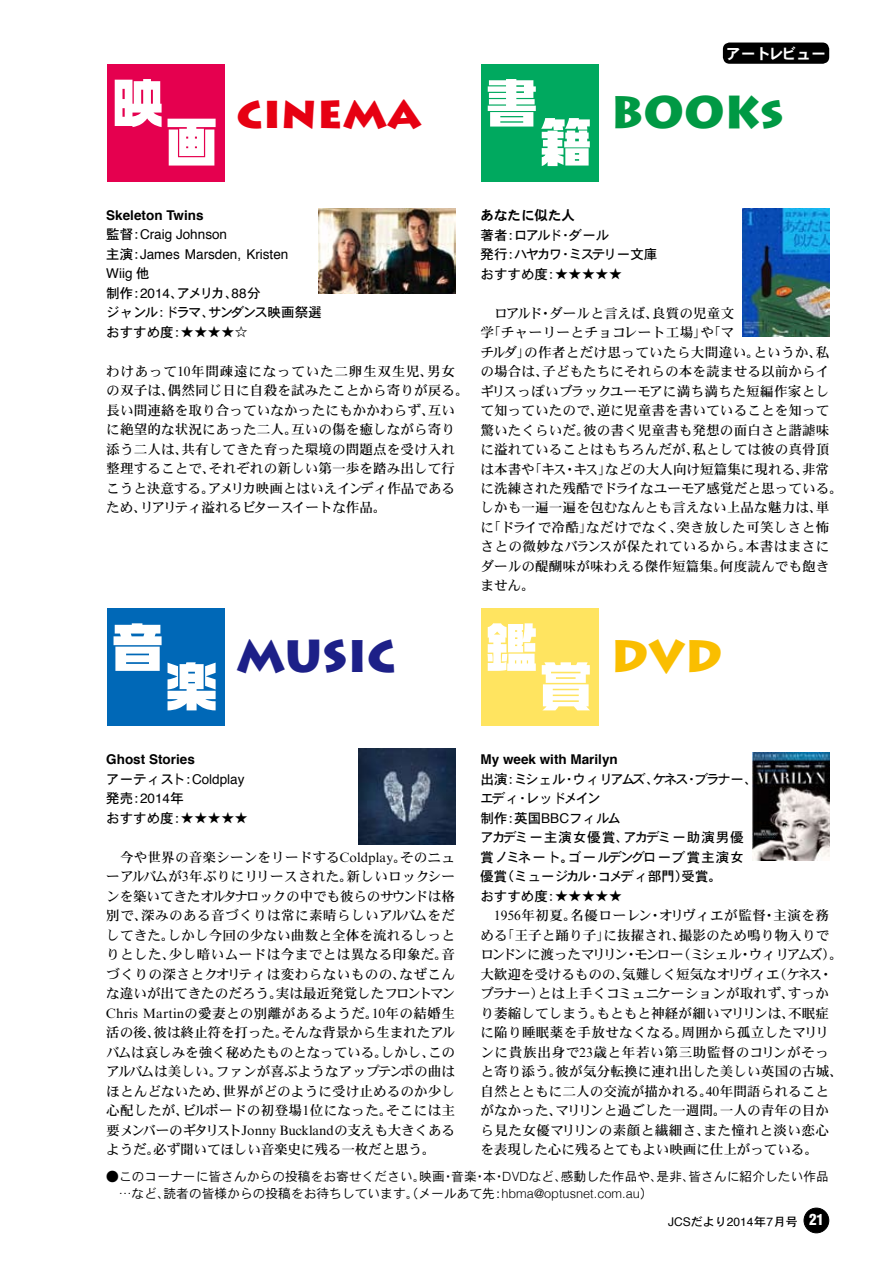
<style>
.page{position:relative;width:893px;height:1263px;background:#fff}
.page>*{position:absolute;margin:0;border:0;box-sizing:border-box;transform-origin:0 0}
.t1{font:54px "True Logo G Ultra RKSJ H";color:#fff}
.t2{font:900 45px "Lithos Pro";color:#e60012}
.t3{font:900 45px "Lithos Pro";letter-spacing:-.005em;color:#1d2088}
.t4{font:900 45px "Lithos Pro";color:#094}
.t5{font:900 45px "Lithos Pro";color:#fabe00}
.t6{font:15px "DFHS Gothic W7";color:#fff}
.t7{font:13.5px/19.5px "DFHS Mincho W5";letter-spacing:.015em;color:#000}
.t8{font:13.5px/19.5px "DFHS Gothic W5";color:#000}
.t9{font:13.5px/19.5px "Helvetica";color:#000}
.t10{font:700 13.5px/19.6px "Helvetica";color:#000}
.t11{font:13.5px "DFHS Gothic W7";color:#000}
.t12{font:12.75px/16.5px "DFHS Gothic W3";color:#000}
.t13{font:12px "Helvetica";color:#000}
.s1{font-weight:700}
.s2{font-family:"DFHS Gothic W5"}
.s3{font-family:"Helvetica"}
.s4{font-family:"DFHS Gothic W5";font-weight:400}
.s5{font-weight:400}
.s6{font-family:"Helvetica";font-weight:300}
.s7{font-weight:900;font-stretch:condensed;font-size:15px;color:#fff}
</style>
<div class="page">
<div style="left:804px;top:1208px;width:25px;height:25px;background:#000;border-radius:50%"></div>
<div style="left:804px;top:1208px;width:25px;height:25px;border:1px solid #000;border-radius:50%"></div>
<div style="left:723px;top:43px;width:106px;height:21px;background:#000;border-radius:7px"></div>
<div style="left:107px;top:64px;width:118px;height:117px;background:#e5004f"></div>
<div style="left:107px;top:608px;width:118px;height:118px;background:#0068b7"></div>
<div style="left:481px;top:64px;width:118px;height:117px;background:#00a95f"></div>
<div style="left:481px;top:608px;width:118px;height:118px;background:#ffe460"></div>
<img style="left:743px;top:208px;width:86px;height:128px">
<img style="left:752px;top:753px;width:77px;height:108px">
<img style="left:359px;top:748px;width:96px;height:96px">
<img style="left:318px;top:208px;width:137px;height:85px">
<h1 class="t1" style="left:111px;top:76px;width:55px">映</h1>
<h1 class="t1" style="left:165px;top:115px;width:56px">画</h1>
<h2 class="t2" style="left:237px;top:84px;width:187px">cinema</h2>
<p class="t9" style="left:106px;top:206px;width:184px"><span class="s1">Skeleton Twins<br></span><span class="s2">監督：</span>Craig Johnson<br><span class="s2">主演：</span>James Marsden, Kristen<br>Wiig <span class="s2">他</span></p>
<p class="t8" style="left:106px;top:284px;width:217px">制作：<span class="s3">2014</span>、アメリカ、<span class="s3">88</span>分<br>ジャンル：ドラマ、サンダンス映画祭選おすすめ度：★★★★☆</p>
<p class="t7" style="left:106px;top:362px;width:364px">わけあって10年間疎遠になっていた二卵生双生児、男女の双子は、偶然同じ日に自殺を試みたことから寄りが戻る。長い間連絡を取り合っていなかったにもかかわらず、互いに絶望的な状況にあった二人。互いの傷を癒しながら寄り添う二人は、共有してきた育った環境の問題点を受け入れ整理することで、それぞれの新しい第一歩を踏み出して行こうと決意する。アメリカ映画とはいえインディ作品であるため、リアリティ溢れるビタースイートな作品。</p>
<h1 class="t1" style="left:111px;top:620px;width:55px">音</h1>
<h1 class="t1" style="left:165px;top:659px;width:56px">楽</h1>
<h2 class="t3" style="left:237px;top:628px;width:161px">MUSIC</h2>
<p class="t10" style="left:106px;top:750px;width:140px">Ghost Stories<br><span class="s4">アーティスト：</span><span class="s5">Coldplay</span></p>
<p class="t8" style="left:106px;top:789px;width:143px">発売：<span class="s3">2014</span>年<br>おすすめ度：★★★★★</p>
<p class="t7" style="left:106px;top:847px;width:350px;text-align:justify">　今や世界の音楽シーンをリードするColdplay。そのニューアルバムが3年ぶりにリリースされた。新しいロックシーンを築いてきたオルタナロックの中でも彼らのサウンドは格別で、深みのある音づくりは常に素晴らしいアルバムをだしてきた。しかし今回の少ない曲数と全体を流れるしっとりとした、少し暗いムードは今までとは異なる印象だ。音づくりの深さとクオリティは変わらないものの、なぜこんな違いが出てきたのだろう。実は最近発覚したフロントマンChris Martinの愛妻との別離があるようだ。10年の結婚生活の後、彼は終止符を打った。そんな背景から生まれたアルバムは哀しみを強く秘めたものとなっている。しかし、このアルバムは美しい。ファンが喜ぶようなアップテンポの曲はほとんどないため、世界がどのように受け止めるのか少し心配したが、ビルボードの初登場1位になった。そこには主要メンバーのギタリストJonny Bucklandの支えも大きくあるようだ。必ず聞いてほしい音楽史に残る一枚だと思う。</p>
<h1 class="t1" style="left:485px;top:76px;width:55px">書</h1>
<h1 class="t1" style="left:539px;top:115px;width:55px">籍</h1>
<p class="t6" style="left:726px;top:46px;width:102px">アートレビュー</p>
<h2 class="t4" style="left:611px;top:84px;width:174px">BOOKs</h2>
<p class="t11" style="left:480px;top:208px;width:96px">あなたに似た人</p>
<p class="t8" style="left:480px;top:225px;width:178px">著者：ロアルド・ダール<br>発行：ハヤカワ・ミステリー文庫おすすめ度：★★★★★</p>
<p class="t7" style="left:480px;top:303px;width:364px">　ロアルド・ダールと言えば、良質の児童文<br>学「チャーリーとチョコレート工場」や「マ<br>チルダ」の作者とだけ思っていたら大間違い。というか、私の場合は、子どもたちにそれらの本を読ませる以前からイギリスっぽいブラックユーモアに満ち満ちた短編作家として知っていたので、逆に児童書を書いていることを知って驚いたくらいだ。彼の書く児童書も発想の面白さと諧謔味に溢れていることはもちろんだが、私としては彼の真骨頂は本書や「キス・キス」などの大人向け短篇集に現れる、非常に洗練された残酷でドライなユーモア感覚だと思っている。しかも一遍一遍を包むなんとも言えない上品な魅力は、単に「ドライで冷酷」なだけでなく、突き放した可笑しさと怖さとの微妙なバランスが保たれているから。本書はまさにダールの醍醐味が味わえる傑作短篇集。何度読んでも飽きません。</p>
<h1 class="t1" style="left:485px;top:620px;width:55px">鑑</h1>
<h1 class="t1" style="left:539px;top:659px;width:55px">賞</h1>
<h2 class="t5" style="left:611px;top:628px;width:113px">DVD</h2>
<p class="t10" style="left:480px;top:750px;width:139px">My week with Marilyn</p>
<p class="t8" style="left:480px;top:769px;width:279px">出演：ミシェル・ウィリアムズ、ケネス・ブラナー、エディ・レッドメイン<br>制作：英国<span class="s3">BBC</span>フィルム<br>アカデミー主演女優賞、アカデミー助演男優賞ノミネート。ゴールデングローブ賞主演女優賞（ミュージカル・コメディ部門）受賞。<br>おすすめ度：★★★★★</p>
<p class="t7" style="left:480px;top:906px;width:364px">　1956年初夏。名優ローレン・オリヴィエが監督・主演を務める「王子と踊り子」に抜擢され、撮影のため鳴り物入りでロンドンに渡ったマリリン・モンロー（ミシェル・ウィリアムズ）。大歓迎を受けるものの、気難しく短気なオリヴィエ（ケネス・ブラナー）とは上手くコミュニケーションが取れず、すっかり萎縮してしまう。もともと神経が細いマリリンは、不眠症に陥り睡眠薬を手放せなくなる。周囲から孤立したマリリンに貴族出身で23歳と年若い第三助監督のコリンがそっと寄り添う。彼が気分転換に連れ出した美しい英国の古城、自然とともに二人の交流が描かれる。40年間語られることがなかった、マリリンと過ごした一週間。一人の青年の目から見た女優マリリンの素顔と繊細さ、また憧れと淡い恋心を表現した心に残るとてもよい映画に仕上がっている。</p>
<p class="t12" style="left:119px;top:1169px;width:712px;text-indent:-13px">●このコーナーに皆さんからの投稿をお寄せください。映画・音楽・本・<span class="s6">DVD</span>など、感動した作品や、是非、皆さんに紹介したい作品…など、読者の皆様からの投稿をお待ちしています。（メールあて先：<span class="s6">hbma@optusnet.com.au</span>）</p>
<p class="t13" style="left:668px;top:1212px;width:157px">JCS<span class="s2">だより</span>2014<span class="s2">年</span>7<span class="s2">月号</span> <span class="s7">21</span></p>
</div>
